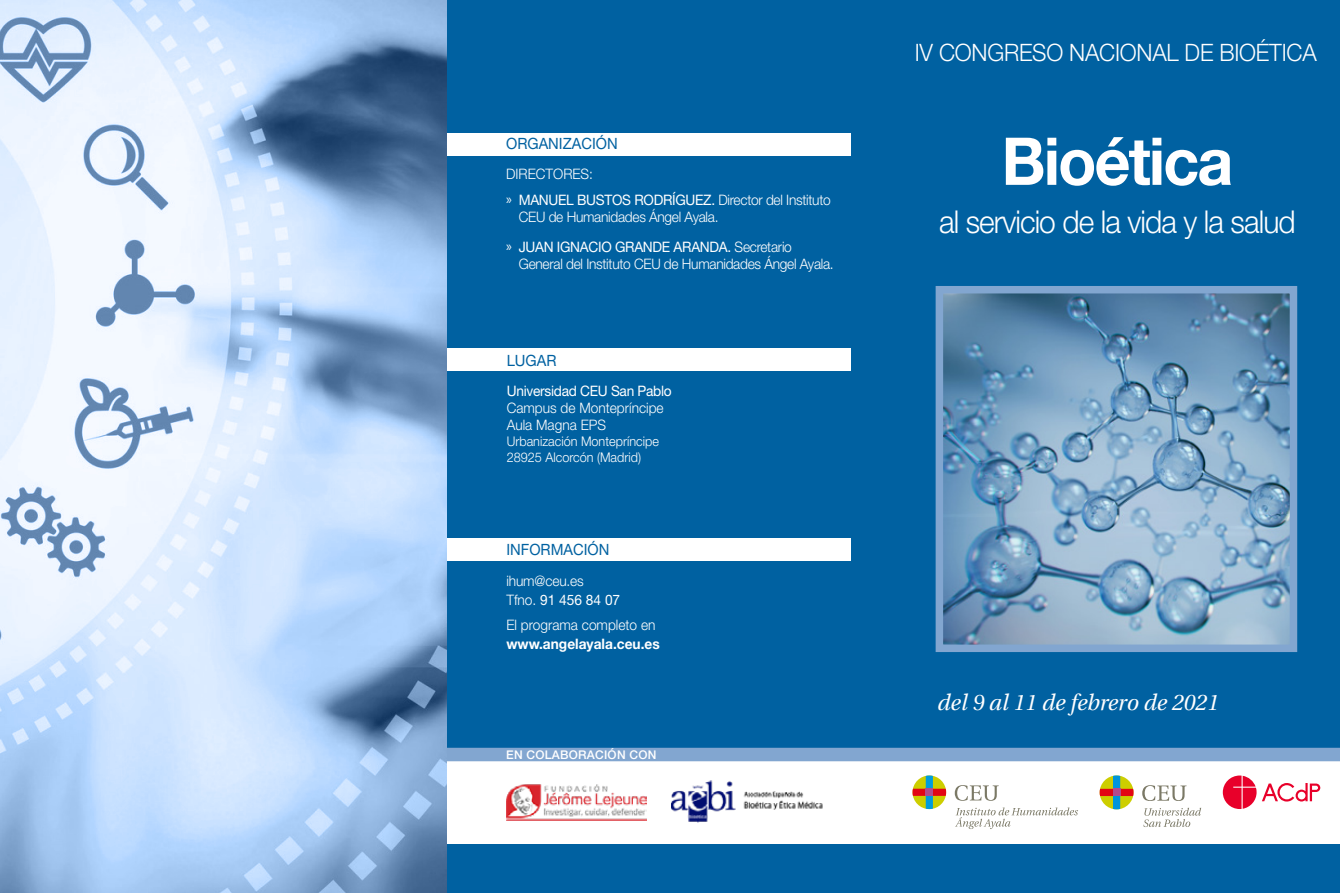
<style>
.page{position:relative;width:1340px;height:893px;background:#fff}
.page>*{position:absolute;margin:0;border:0;box-sizing:border-box;transform-origin:0 0}
.t1{font:700 66px "Helvetica Neue";letter-spacing:-.03em;color:#fff;scale:.95 1}
.t2{font:300 31.5px "Helvetica Neue";letter-spacing:-.03em;color:#fff;scale:.95 1}
.t3{font:300 24px "Helvetica Neue";letter-spacing:-.01em;color:#fff;scale:.95 1}
.t4{font:italic 22.2px "Utopia";color:#fff}
.t5{font:15.6px "Helvetica Neue";color:#0061a1;scale:.95 1}
.t6{font:300 14.4px/30px "Helvetica Neue";letter-spacing:-.02em;color:#fff;scale:.95 1}
.t7{font:300 14.4px/17.2px "Helvetica Neue";color:#fff;scale:.95 1}
.t8{font:14.4px "Helvetica Neue";letter-spacing:-.02em;color:#fff;scale:.95 1}
.t9{font:700 14.4px "Helvetica Neue";color:#fff;scale:.95 1}
.t10{font:300 13.35px/16px "Helvetica Neue";color:#fff;scale:.95 1}
.t11{font:500 12px "Helvetica Neue";letter-spacing:.02em;color:#fff}
.s1{font-family:"Myriad Pro";font-weight:400}
.s2{font-weight:400}
</style>
<div class="page">
<div style="left:446px;top:0;width:893px;height:749px;background:#0061a1"></div>
<div style="left:446px;top:844px;width:893px;height:49px;background:#0061a1"></div>
<img style="left:944px;top:295px;width:344px;height:348px">
<div style="left:935px;top:286px;width:362px;height:366px;border:8px solid #82a6d0"></div>
<div style="left:446px;top:349px;width:405px;height:22px;background:#fff"></div>
<div style="left:446px;top:133px;width:404px;height:22px;background:#fff"></div>
<div style="left:446px;top:748px;width:893px;height:13px;background:#82a6d0"></div>
<div style="left:446px;top:538px;width:404px;height:22px;background:#fff"></div>
<svg style="left:0;top:0;width:446px;height:893px"></svg>
<svg style="left:912px;top:775px;width:34px;height:34px"></svg>
<div style="left:925px;top:789px;width:7px;height:7px;background:#b14b8c"></div>
<svg style="left:954px;top:785px;width:44px;height:16px"></svg>
<svg style="left:955px;top:807px;width:123px;height:22px"></svg>
<svg style="left:1143px;top:808px;width:58px;height:19px"></svg>
<svg style="left:1099px;top:775px;width:34px;height:34px"></svg>
<div style="left:1112px;top:789px;width:8px;height:7px;background:#b44a8d"></div>
<svg style="left:1142px;top:785px;width:44px;height:16px"></svg>
<svg style="left:1222px;top:775px;width:98px;height:34px"></svg>
<img style="left:671px;top:781px;width:152px;height:42px">
<img style="left:506px;top:784px;width:140px;height:36px">
<p class="t5" style="left:506px;top:135px;width:119px">ORGANIZACIÓN</p>
<p class="t7" style="left:506px;top:160px;width:343px;line-height:25.8px">DIRECTORES:<br><span class="s1">»</span> <span class="s2">MANUEL BUSTOS RODRÍGUEZ.</span> Director del Instituto</p>
<p class="t6" style="left:506px;top:201px;width:302px;text-indent:13px">CEU de Humanidades Ángel Ayala.<br><span class="s1">»</span> <span class="s2">JUAN IGNACIO GRANDE ARANDA.</span> Secretario</p>
<p class="t6" style="left:519px;top:249px;width:333px">General del Instituto CEU de Humanidades Ángel Ayala.</p>
<p class="t5" style="left:507px;top:351px;width:54px">LUGAR</p>
<p class="t8" style="left:507px;top:382px;width:175px">Universidad CEU San Pablo</p>
<p class="t7" style="left:507px;top:399px;width:167px">Campus de Montepríncipe<br>Aula Magna EPS</p>
<p class="t10" style="left:507px;top:433px;width:162px">Urbanización Montepríncipe<br>28925 Alcorcón (Madrid)</p>
<p class="t5" style="left:506px;top:540px;width:110px">INFORMACIÓN</p>
<p class="t6" style="left:506px;top:571px;width:121px;line-height:18.9px">ihum@ceu.es<br>Tfno. <span class="s2">91 456 84 07</span></p>
<p class="t7" style="left:506px;top:616px;width:158px">El programa completo en</p>
<p class="t9" style="left:506px;top:635px;width:163px">www.angelayala.ceu.es</p>
<p class="t11" style="left:506px;top:748px;width:152px">EN COLABORACIÓN CON</p>
<h3 class="t3" style="left:914px;top:38px;width:424px">IV CONGRESO NACIONAL DE BIOÉTICA</h3>
<h1 class="t1" style="left:1001px;top:120px;width:245px">Bioética</h1>
<h2 class="t2" style="left:939px;top:202px;width:377px">al servicio de la vida y la salud</h2>
<h3 class="t4" style="left:936px;top:690px;width:283px">del 9 al 11 de febrero de 2021</h3>
</div>
